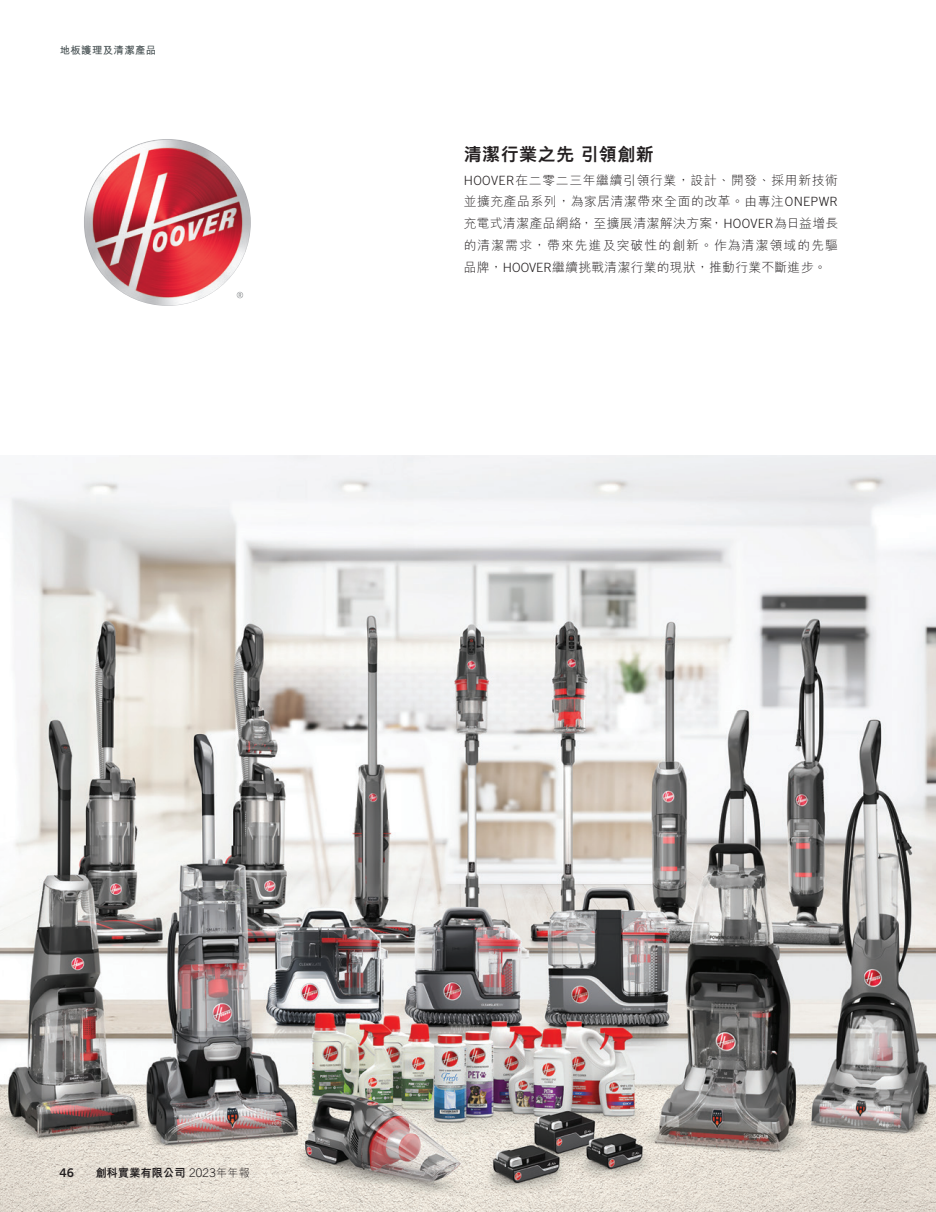
<style>
.page{position:relative;width:936px;height:1212px;background:#fff}
.page>*{position:absolute;margin:0;border:0;box-sizing:border-box;transform-origin:0 0}
.t1{font:800 18px "M Hei HK";letter-spacing:.025em;color:#231f20}
.t2{font:300 12.75px/21.8px "M Hei HK";letter-spacing:.09em;color:#231f20;text-align:justify}
.t3{font:12px "Trade Gothic LT Pro Bd 2";color:#231f20}
.t4{font:800 11.25px "M Hei HK";letter-spacing:.025em;color:#231f20}
.t5{font:700 10.5px "M Hei HK";letter-spacing:.025em;color:#475153}
.s1{font-family:"Trade Gothic LT Pro"}
.s2{font-family:"Trade Gothic LT Pro";font-weight:300;font-size:12px}
.s3{font-weight:300}
</style>
<div class="page">
<img style="left:0;top:455px;width:935px;height:757px">
<svg style="left:237px;top:292px;width:6px;height:6px"></svg>
<img style="left:84px;top:139px;width:167px;height:167px;border-radius:83px">
<p class="t5" style="left:60px;top:42px;width:98px">地板護理及清潔產品</p>
<h1 class="t1" style="left:463px;top:145px;width:191px">清潔行業之先引領創新</h1>
<p class="t2" style="left:463px;top:168px;width:376px"><span class="s1">HOOVER</span>在二零二三年繼續引領行業，設計、開發、採用新技術並擴充產品系列，為家居清潔帶來全面的改革。由專注<span class="s1">ONEPWR</span>充電式清潔產品網絡，至擴展清潔解決方案，<span class="s1">HOOVER</span>為日益增長的清潔需求，帶來先進及突破性的創新。作為清潔領域的先驅品牌，<span class="s1">HOOVER</span>繼續挑戰清潔行業的現狀，推動行業不斷進步。</p>
<p class="t3" style="left:60px;top:1165px;width:16px">46</p>
<p class="t4" style="left:96px;top:1167px;width:155px">創科實業有限公司 <span class="s2">2023</span><span class="s3">年年報</span></p>
</div>
